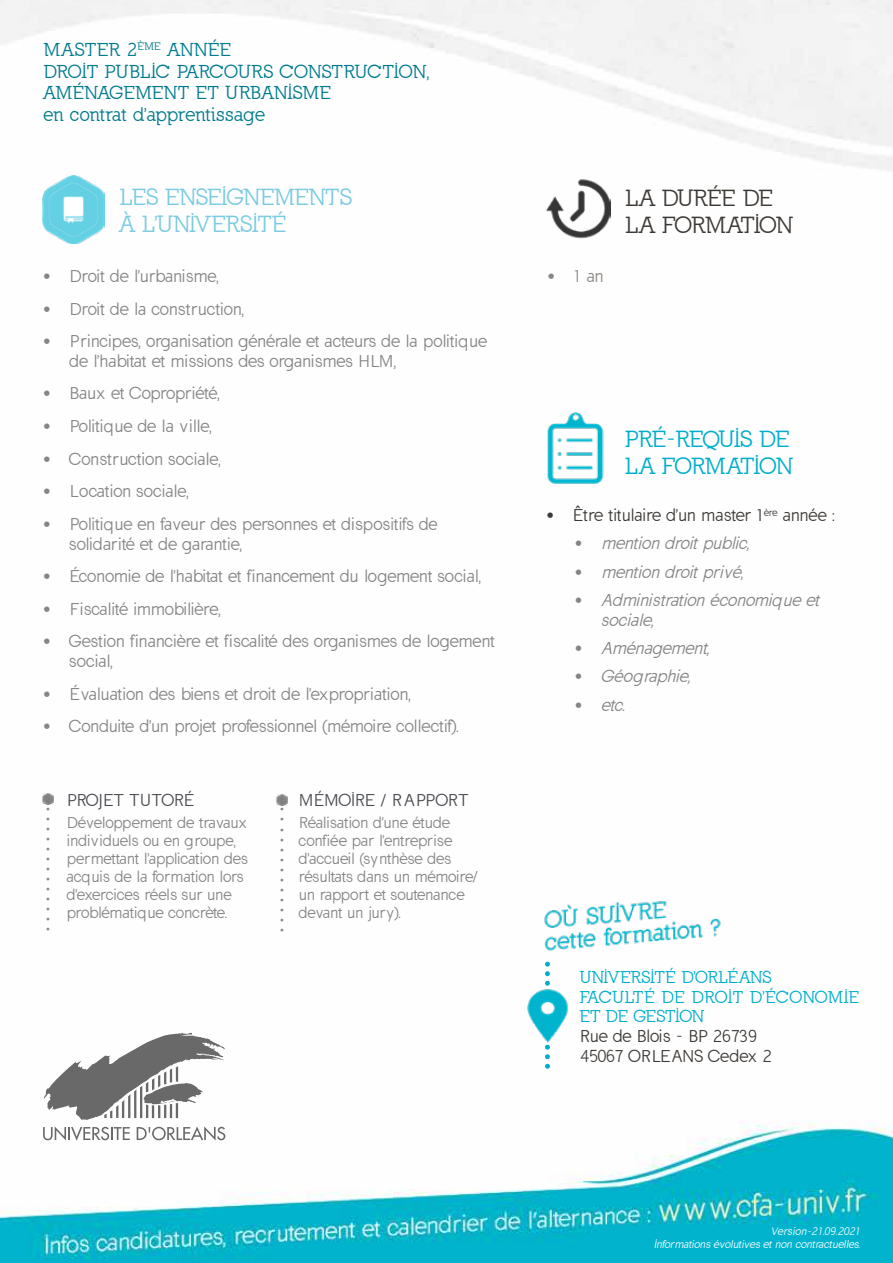
<style>
.page{position:relative;width:893px;height:1263px;background:#fff}
.page>*{position:absolute;margin:0;border:0;box-sizing:border-box;transform-origin:0 0}
.t1{font:22.5px/27px "California";color:#7bcbe2}
.t2{font:22.5px/27px "California";color:#00aecc}
.t3{font:22.5px/27px "California";color:#3d3936}
.t4{font:18px/21.6px "California";letter-spacing:.03em;color:#007a8e}
.t5{font:16.5px/19.8px "California Sans";color:#858487}
.t6{font:italic 16.5px/19.8px "California Sans";color:#858487}
.t7{font:16.5px/19.8px "California Sans";color:#3d3936}
.t8{font:16.5px "California Sans";letter-spacing:.025em;color:#858487}
.t9{font:16.5px/19.8px "California Sans";letter-spacing:.02em;color:#858487}
.t10{font:16.5px/19.8px "California";letter-spacing:.045em;color:#00aecc}
.t11{font:16.5px "California Sans";color:#484a4f}
.t12{font:16.5px "California Sans";letter-spacing:.03em;color:#858487}
.t13{font:16.5px "California Sans";color:#8a8684}
.t14{font:15px/18px "California Sans";color:#858487}
.t15{font:italic 10.5px/12.6px "California Sans";color:#fff;text-align:right}
.t16{font:8.4px/10.1px "California Sans";color:#8a8684;text-align:justify}
.s1{font-style:normal}
</style>
<div class="page">
<img style="left:0;top:0;width:893px;height:1263px">
<img style="left:43px;top:175px;width:62px;height:69px">
<img style="left:546px;top:179px;width:65px;height:63px">
<img style="left:539px;top:410px;width:71px;height:74px">
<img style="left:541px;top:896px;width:184px;height:55px">
<img style="left:525px;top:986px;width:46px;height:59px">
<svg style="left:545px;top:1045px;width:5px;height:24px"></svg>
<svg style="left:545px;top:962px;width:5px;height:24px"></svg>
<svg style="left:43px;top:793px;width:10px;height:11px"></svg>
<svg style="left:276px;top:794px;width:11px;height:11px"></svg>
<svg style="left:43px;top:1033px;width:182px;height:87px"></svg>
<svg style="left:43px;top:1126px;width:87px;height:15px"></svg>
<svg style="left:137px;top:1126px;width:88px;height:14px"></svg>
<p class="t4" style="left:44px;top:39px;width:387px">MASTER 2<sup>ÈME</sup> ANNÉE<br>DROIT PUBLIC PARCOURS CONSTRUCTION,<br>AMÉNAGEMENT ET URBANISME<br>en contrat d'apprentissage</p>
<h1 class="t1" style="left:120px;top:183px;width:233px">LES ENSEIGNEMENTS<br>À L'UNIVERSITÉ</h1>
<h1 class="t3" style="left:625px;top:184px;width:169px">LA DURÉE DE<br>LA FORMATION</h1>
<p class="t5" style="left:43px;top:266px;width:178px">• Droit de l'urbanisme,</p>
<p class="t8" style="left:43px;top:299px;width:203px">• Droit de la construction,</p>
<p class="t5" style="left:70px;top:331px;width:419px;text-indent:-27px">• Principes, organisation générale et acteurs de la politique de l'habitat et missions des organismes HLM,</p>
<p class="t5" style="left:43px;top:384px;width:179px">• Baux et Copropriété,</p>
<p class="t8" style="left:43px;top:417px;width:171px">• Politique de la ville,</p>
<p class="t12" style="left:43px;top:449px;width:180px">• Construction sociale,</p>
<p class="t8" style="left:43px;top:482px;width:148px">• Location sociale,</p>
<p class="t5" style="left:70px;top:514px;width:369px;text-indent:-27px">• Politique en faveur des personnes et dispositifs de solidarité et de garantie,</p>
<p class="t5" style="left:43px;top:566px;width:440px">• Économie de l'habitat et financement du logement social,</p>
<p class="t5" style="left:43px;top:599px;width:180px">• Fiscalité immobilière,</p>
<p class="t9" style="left:70px;top:631px;width:426px;text-indent:-27px">• Gestion financière et fiscalité des organismes de logement social,</p>
<p class="t5" style="left:43px;top:684px;width:370px">• Évaluation des biens et droit de l'expropriation,</p>
<p class="t5" style="left:43px;top:716px;width:418px">• Conduite d'un projet professionnel (mémoire collectif).</p>
<p class="t16" style="left:46px;top:804px;width:6px">• • • • • • • • • • • • •</p>
<p class="t11" style="left:67px;top:790px;width:129px">PROJET TUTORÉ</p>
<p class="t14" style="left:67px;top:814px;width:182px">Développement de travaux individuels ou en groupe, permettant l'application des acquis de la formation lors d'exercices réels sur une problématique concrète.</p>
<p class="t16" style="left:280px;top:804px;width:6px">• • • • • • • • • • • • •</p>
<p class="t11" style="left:299px;top:790px;width:171px">MÉMOIRE / R APPORT</p>
<p class="t14" style="left:299px;top:814px;width:180px">Réalisation d'une étude confiée par l'entreprise d'accueil (synthèse des résultats dans un mémoire/ un rapport et soutenance devant un jury).</p>
<p class="t13" style="left:547px;top:267px;width:58px">• 1 an</p>
<h1 class="t2" style="left:625px;top:426px;width:169px">PRÉ-REQUIS DE<br>LA FORMATION</h1>
<p class="t7" style="left:546px;top:505px;width:290px">• Être titulaire d'un master 1<sup>ère</sup> année :</p>
<p class="t6" style="left:574px;top:534px;width:181px"><span class="s1">•</span> mention droit public,</p>
<p class="t6" style="left:574px;top:562px;width:175px"><span class="s1">•</span> mention droit privé,</p>
<p class="t6" style="left:601px;top:590px;width:223px;text-indent:-27px"><span class="s1">•</span> Administration économiq ue et sociale,</p>
<p class="t6" style="left:574px;top:638px;width:141px"><span class="s1">•</span> Aménagement,</p>
<p class="t6" style="left:574px;top:667px;width:122px"><span class="s1">•</span> Géog raphie,</p>
<p class="t6" style="left:574px;top:695px;width:56px"><span class="s1">•</span> etc.</p>
<p class="t10" style="left:580px;top:967px;width:281px">UNIVERSITÉ D'ORLÉANS<br>FACULTÉ DE DROIT D'ÉCONOMIE<br>ET DE GESTION</p>
<p class="t7" style="left:580px;top:1027px;width:194px">Rue de Blois - BP 26739<br>45067 ORLEANS Cedex 2</p>
<p class="t15" style="left:654px;top:1225px;width:210px">Version-21.09.2021<br>Informations évolutives et non contractuelles.</p>
</div>
